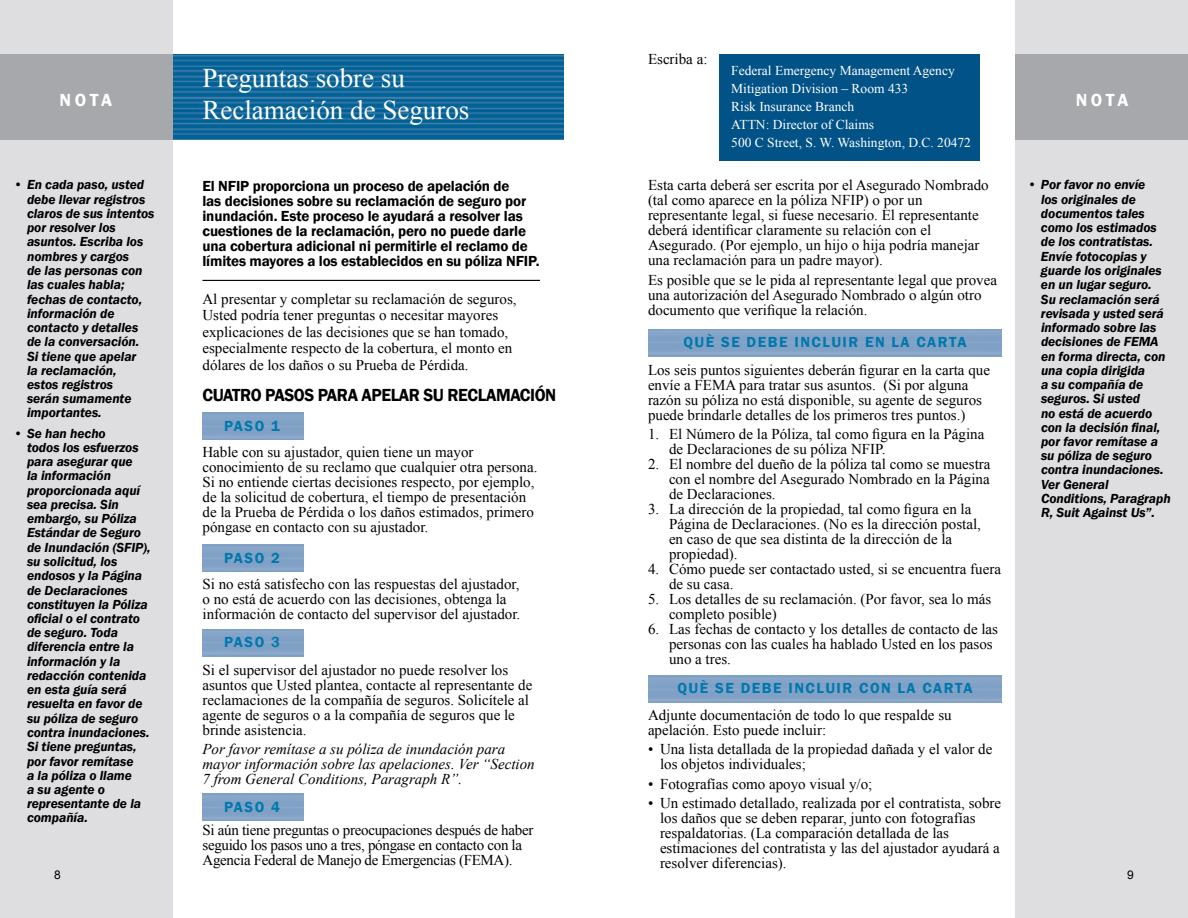
<style>
.page{position:relative;width:1188px;height:918px;background:#fff}
.page>*{position:absolute;margin:0;border:0;box-sizing:border-box;transform-origin:0 0}
.t1{font:27px/32.4px "Times New Roman";color:#fff}
.t2{font:600 18px "Franklin Gothic";letter-spacing:-.025em;color:#000;scale:.95 1}
.t3{font:600 18px "Franklin Gothic";letter-spacing:.195em;color:#fff}
.t4{font:15px/15px "Times New Roman";color:#000}
.t5{font:600 15px/15px "Franklin Gothic";letter-spacing:-.01em;color:#000}
.t6{font:15px/15px "Times New Roman";letter-spacing:-.02em;color:#000}
.t7{font:italic 15px/15px "Times New Roman";color:#000}
.t8{font:600 15px "Franklin Gothic";letter-spacing:.1em;color:#0078ad}
.t9{font:italic 600 13.5px/14.2px "Franklin Gothic";letter-spacing:-.005em;color:#000}
.t10{font:13.5px/18px "Times New Roman";color:#fff}
</style>
<div class="page">
<div style="left:1016px;top:0;width:172px;height:918px;background:#dedee0"></div>
<img style="left:172px;top:54px;width:391px;height:85px">
<div style="left:0;top:0;width:172px;height:918px;background:#dedee0"></div>
<div style="left:0;top:54px;width:172px;height:85px;background:#a6a8ab"></div>
<div style="left:1016px;top:54px;width:172px;height:85px;background:#a6a8ab"></div>
<hr style="left:202px;top:280px;width:338px;height:1px;background:#000">
<div style="left:719px;top:54px;width:261px;height:106px;background:#005287"></div>
<p class="t4" style="left:648px;top:52px;width:61px">Escriba a:</p>
<p class="t10" style="left:731px;top:62px;width:241px">Federal Emergency Management Agency<br>Mitigation Division – Room 433<br>Risk Insurance Branch<br>ATTN: Director of Claims<br>500 C Street, S. W. Washington, D.C. 20472</p>
<h1 class="t1" style="left:202px;top:61px;width:268px">Preguntas sobre su<br>Reclamación de Seguros</h1>
<p class="t3" style="left:59px;top:89px;width:54px">NOTA</p>
<p class="t3" style="left:1076px;top:89px;width:54px">NOTA</p>
<p class="t9" style="left:27px;top:178px;width:129px;text-indent:-13px">• En cada paso, usted debe llevar registros claros de sus intentos por resolver los asuntos. Escriba los nombres y cargos<br>de las personas con las cuales habla; fechas de contacto, información de contacto y detalles de la conversación.<br>Si tiene que apelar<br>la reclamación,<br>estos registros<br>serán sumamente importantes.</p>
<p class="t9" style="left:27px;top:426px;width:125px;text-indent:-13px">• Se han hecho<br>todos los esfuerzos para asegurar que<br>la información proporcionada aquí sea precisa. Sin embargo, su Póliza<br>Estándar de Seguro de Inundación (SFIP), su solicitud, los endosos y la Página de Declaraciones constituyen la Póliza oficial o el contrato de seguro. Toda diferencia entre la información y la redacción contenida en esta guía será resuelta en favor de su póliza de seguro contra inundaciones.<br>Si tiene preguntas, por favor remítase<br>a la póliza o llame<br>a su agente o representante de la compañía.</p>
<p class="t5" style="left:202px;top:179px;width:339px">El NFIP proporciona un proceso de apelación de<br>las decisiones sobre su reclamación de seguro por inundación. Este proceso le ayudará a resolver las cuestiones de la reclamación, pero no puede darle una cobertura adicional ni permitirle el reclamo de límites mayores a los establecidos en su póliza NFIP.</p>
<p class="t4" style="left:202px;top:290px;width:316px;line-height:16.5px">Al presentar y completar su reclamación de seguros, Usted podría tener preguntas o necesitar mayores explicaciones de las decisiones que se han tomado, especialmente respecto de la cobertura, el monto en dólares de los daños o su Prueba de Pérdida.</p>
<p class="t2" style="left:202px;top:384px;width:374px">CUATRO PASOS PARA APELAR SU RECLAMACIÓN</p>
<p class="t8" style="left:224px;top:416px;width:57px">PASO 1</p>
<p class="t4" style="left:202px;top:445px;width:336px">Hable con su ajustador, quien tiene un mayor conocimiento de su reclamo que cualquier otra persona.<br>Si no entiende ciertas decisiones respecto, por ejemplo, de la solicitud de cobertura, el tiempo de presentación de la Prueba de Pérdida o los daños estimados, primero póngase en contacto con su ajustador.</p>
<p class="t8" style="left:224px;top:548px;width:57px">PASO 2</p>
<p class="t4" style="left:202px;top:577px;width:319px">Si no está satisfecho con las respuestas del ajustador, o no está de acuerdo con las decisiones, obtenga la información de contacto del supervisor del ajustador.</p>
<p class="t8" style="left:224px;top:633px;width:57px">PASO 3</p>
<p class="t4" style="left:202px;top:662px;width:331px">Si el supervisor del ajustador no puede resolver los asuntos que Usted plantea, contacte al representante de reclamaciones de la compañía de seguros. Solicítele al agente de seguros o a la compañía de seguros que le brinde asistencia.</p>
<p class="t7" style="left:202px;top:742px;width:334px">Por favor remítase a su póliza de inundación para mayor información sobre las apelaciones. Ver “Section<br>7 from General Conditions, Paragraph R”.</p>
<p class="t8" style="left:224px;top:797px;width:57px">PASO 4</p>
<p class="t6" style="left:202px;top:823px;width:332px">Si aún tiene preguntas o preocupaciones después de haber seguido los pasos uno a tres, póngase en contacto con la<br>Agencia Federal de Manejo de Emergencias (FEMA).</p>
<p class="t4" style="left:648px;top:178px;width:342px">Esta carta deberá ser escrita por el Asegurado Nombrado (tal como aparece en la póliza NFIP) o por un representante legal, si fuese necesario. El representante deberá identificar claramente su relación con el Asegurado. (Por ejemplo, un hijo o hija podría manejar una reclamación para un padre mayor).</p>
<p class="t4" style="left:648px;top:272px;width:351px">Es posible que se le pida al representante legal que provea una autorización del Asegurado Nombrado o algún otro documento que verifique la relación.</p>
<p class="t8" style="left:683px;top:332px;width:285px">QUÈ SE DEBE INCLUIR EN LA CARTA</p>
<p class="t4" style="left:648px;top:362px;width:344px">Los seis puntos siguientes deberán figurar en la carta que envíe a FEMA para tratar sus asuntos. (Si por alguna razón su póliza no está disponible, su agente de seguros puede brindarle detalles de los primeros tres puntos.)</p>
<p class="t4" style="left:669px;top:427px;width:317px;text-indent:-21px">1. El Número de la Póliza, tal como figura en la Página de Declaraciones de su póliza NFIP.</p>
<p class="t4" style="left:669px;top:457px;width:323px;text-align:justify;text-indent:-21px">2. El nombre del dueño de la póliza tal como se muestra con el nombre del Asegurado Nombrado en la Página de Declaraciones.</p>
<p class="t4" style="left:669px;top:502px;width:313px;text-indent:-21px">3. La dirección de la propiedad, tal como figura en la Página de Declaraciones. (No es la dirección postal, en caso de que sea distinta de la dirección de la propiedad).</p>
<p class="t4" style="left:669px;top:562px;width:333px;text-indent:-21px">4. Cómo puede ser contactado usted, si se encuentra fuera de su casa.</p>
<p class="t4" style="left:669px;top:592px;width:324px;text-indent:-21px">5. Los detalles de su reclamación. (Por favor, sea lo más completo posible)</p>
<p class="t4" style="left:669px;top:622px;width:331px;text-indent:-21px">6. Las fechas de contacto y los detalles de contacto de las personas con las cuales ha hablado Usted en los pasos uno a tres.</p>
<p class="t8" style="left:677px;top:679px;width:297px">QUÈ SE DEBE INCLUIR CON LA CARTA</p>
<p class="t4" style="left:648px;top:707px;width:305px">Adjunte documentación de todo lo que respalde su apelación. Esto puede incluir:</p>
<p class="t4" style="left:660px;top:742px;width:334px;text-indent:-12px">• Una lista detallada de la propiedad dañada y el valor de los objetos individuales;</p>
<p class="t4" style="left:648px;top:776px;width:226px">• Fotografías como apoyo visual y/o;</p>
<p class="t4" style="left:660px;top:796px;width:343px;text-indent:-12px">• Un estimado detallado, realizada por el contratista, sobre los daños que se deben reparar, junto con fotografías respaldatorias. (La comparación detallada de las estimaciones del contratista y las del ajustador ayudará a resolver diferencias).</p>
<p class="t9" style="left:1041px;top:178px;width:131px;text-indent:-13px">• Por favor no envíe<br>los originales de documentos tales como los estimados de los contratistas.<br>Envíe fotocopias y guarde los originales en un lugar seguro.<br>Su reclamación será revisada y usted será informado sobre las decisiones de FEMA en forma directa, con una copia dirigida<br>a su compañía de seguros. Si usted<br>no está de acuerdo con la decisión final, por favor remítase a su póliza de seguro contra inundaciones.<br>Ver General<br>Conditions, Paragraph<br>R, Suit Against Us”.</p>
</div>
